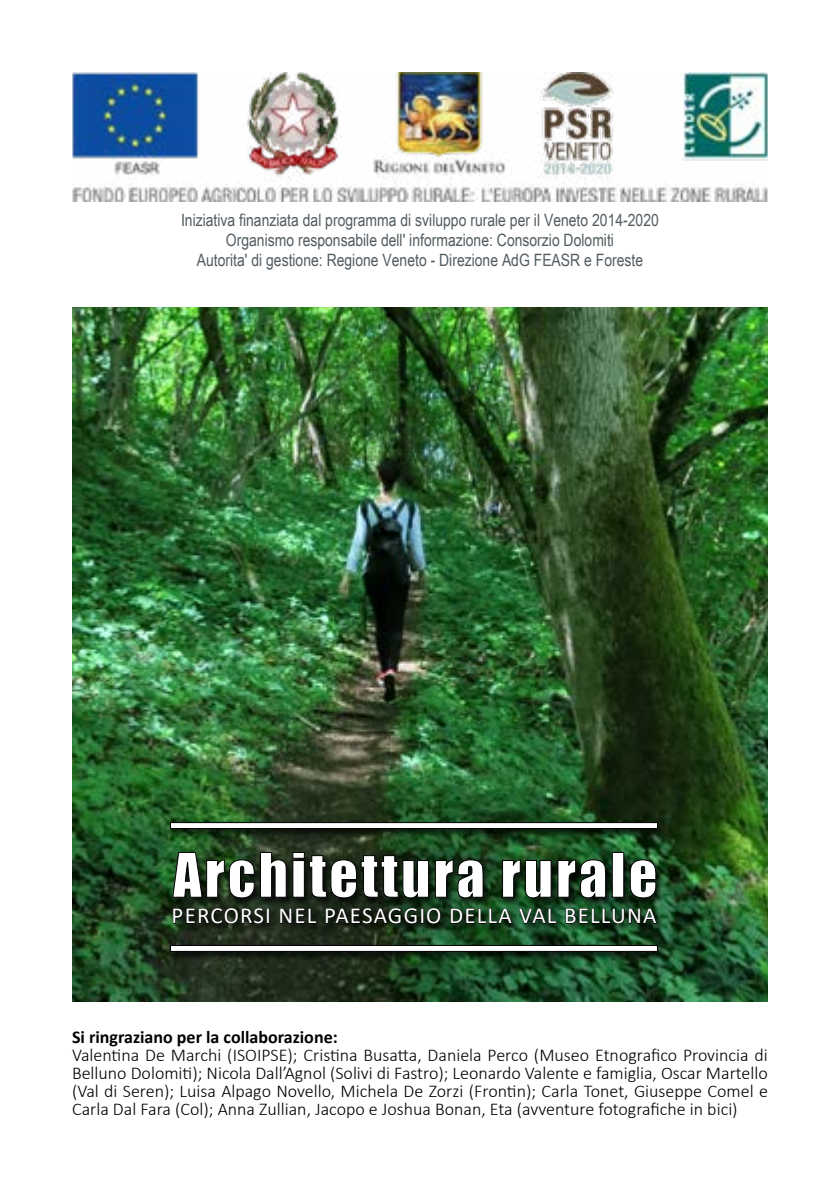
<style>
.page{position:relative;width:840px;height:1191px;background:#fff}
.page>*{position:absolute;margin:0;border:0;box-sizing:border-box;transform-origin:0 0}
.t1{font:23px "Calibri";letter-spacing:.05em;color:#fff}
.t2{font:300 18px/18px "Calibri";color:#000;text-align:justify}
.t3{font:700 18px "Calibri";color:#000}
.t4{font:17px/20px "Arial Narrow Special G1";color:#515b61;text-align:center}
</style>
<div class="page">
<img style="left:72px;top:308px;width:695px;height:693px">
<div style="left:171px;top:851px;width:492px;height:56px;background:#000;opacity:.75"></div>
<div style="left:171px;top:905px;width:494px;height:28px;background:#000;opacity:.75"></div>
<svg style="left:172px;top:852px;width:484px;height:77px"></svg>
<div style="left:169px;top:821px;width:496px;height:16px;background:#000;opacity:.75"></div>
<svg style="left:170px;top:822px;width:487px;height:6px"></svg>
<div style="left:169px;top:944px;width:496px;height:16px;background:#000;opacity:.75"></div>
<svg style="left:170px;top:945px;width:487px;height:6px"></svg>
<img style="left:72px;top:72px;width:695px;height:129px">
<p class="t4" style="left:181px;top:210px;width:479px">Iniziativa finanziata dal programma di sviluppo rurale per il Veneto 2014-2020<br>Organismo responsabile dell' informazione: Consorzio Dolomiti<br>Autorita' di gestione: Regione Veneto - Direzione AdG FEASR e Foreste</p>
<p class="t1" style="left:171px;top:899px;width:486px">PERCORSI NEL PAESAGGIO DELLA VAL BELLUNA</p>
<p class="t3" style="left:72px;top:1024px;width:267px">Si ringraziano per la collaborazione:</p>
<p class="t2" style="left:72px;top:1045px;width:697px">Valentina De Marchi (ISOIPSE); Cristina Busatta, Daniela Perco (Museo Etnografico Provincia di Belluno Dolomiti); Nicola Dall’Agnol (Solivi di Fastro); Leonardo Valente e famiglia, Oscar Martello (Val di Seren); Luisa Alpago Novello, Michela De Zorzi (Frontin); Carla Tonet, Giuseppe Comel e Carla Dal Fara (Col); Anna Zullian, Jacopo e Joshua Bonan, Eta (avventure fotografiche in bici)</p>
</div>
